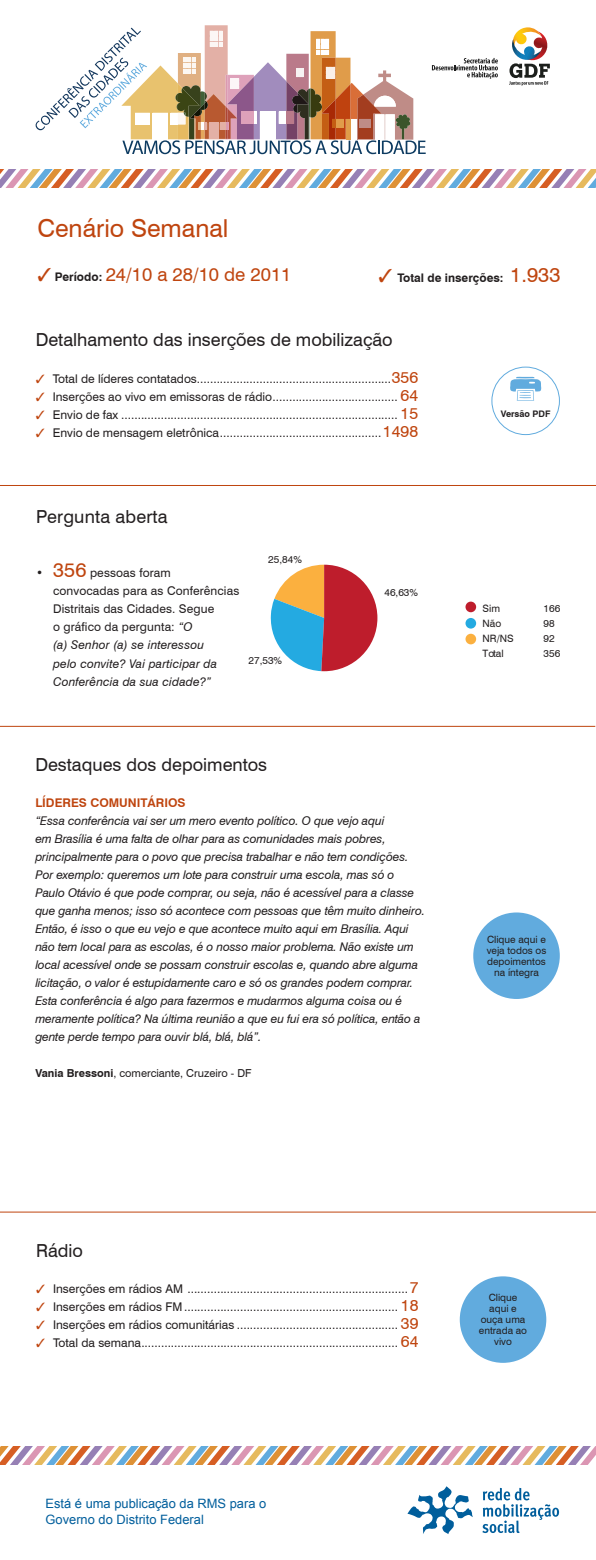
<style>
.page{position:relative;width:596px;height:1560px;background:#fff}
.page>*{position:absolute;margin:0;border:0;box-sizing:border-box;transform-origin:0 0}
.t1{font:24.7px "Swiss 721 BT";color:#bf450f}
.t2{font:18.6px "Swiss 721 BT";color:#bf450f}
.titulo_18{font:18px "Swiss 721 BT";color:#231f20}
.t3{font:12.9px/15.9px "Arial";color:#005e9c}
.t4{font:12px/18px "Swiss 721 BT";color:#231f20}
.depoimento{font:italic 12px/18px "Swiss 721 BT";letter-spacing:-.01em;color:#231f20}
.t5{font:700 12px "Swiss 721 BT";color:#bf450f}
.t6{font:700 11.8px "Swiss 721 BT";color:#231f20}
.assinatura_depoiment{font:11px "Swiss 721 BT";color:#231f20}
.t7{font:10.1px "Swiss 721 BT";color:#231f20}
.t8{font:10px/11px "Swiss 721 BT";color:#231f20;text-align:center}
.t9{font:700 9px "Swiss 721 BT";color:#231f20}
.s1{font-weight:700;font-size:11.8px;color:#231f20}
.s2{color:#bf450f}
.s3{font-weight:400;font-size:20.3px;color:#bf450f}
.s4{font-size:16px;color:#bf450f}
.s5{font-size:20px;color:#bf450f}
.s6{font-style:italic}
.s7{font-weight:700}
</style>
<div class="page">
<svg style="left:0;top:1446px;width:595px;height:87px"></svg>
<svg style="left:0;top:25px;width:595px;height:163px"></svg>
<div style="left:209px;top:123px;width:9px;height:16px;background:#e3b0a6"></div>
<div style="left:459px;top:1276px;width:87px;height:86px;background:#61abde;border-radius:50%"></div>
<div style="left:473px;top:912px;width:86px;height:86px;background:#61abde;border-radius:50%"></div>
<hr style="left:0;top:485px;width:595px;height:1px;background:#bf450f">
<hr style="left:0;top:726px;width:595px;height:1px;background:#bf450f">
<hr style="left:0;top:1211px;width:595px;height:1px;background:#bf450f">
<div style="left:491px;top:366px;width:68px;height:69px;border:1px solid #61abde;border-radius:50%"></div>
<svg style="left:510px;top:376px;width:31px;height:24px"></svg>
<svg style="left:270px;top:564px;width:107px;height:107px"></svg>
<div style="left:465px;top:601px;width:11px;height:11px;background:#be1d2c;border-radius:50%"></div>
<div style="left:465px;top:618px;width:11px;height:10px;background:#24aae1;border-radius:50%"></div>
<div style="left:465px;top:633px;width:11px;height:11px;background:#fbb03f;border-radius:50%"></div>
<p class="t1" style="left:37px;top:213px;width:192px">Cenário Semanal</p>
<p class="t2" style="left:37px;top:263px;width:255px">✓ <span class="s1">Período:</span> 24/10 a 28/10 de 2011</p>
<p class="t6" style="left:378px;top:271px;width:183px"><span class="s2">✓</span> Total de inserções: <span class="s3">1.933</span></p>
<p class="titulo_18" style="left:36px;top:329px;width:358px">Detalhamento das inserções de mobilização</p>
<p class="t4" style="left:36px;top:369px;width:384px"><span class="s2">✓</span> Total de líderes contatados...........................................................<span class="s4">356</span></p>
<p class="t4" style="left:36px;top:387px;width:384px"><span class="s2">✓</span> Inserções ao vivo em emissoras de rádio...................................... <span class="s4">64</span></p>
<p class="t4" style="left:36px;top:405px;width:384px"><span class="s2">✓</span> Envio de fax .................................................................................... <span class="s4">15</span></p>
<p class="t4" style="left:36px;top:423px;width:384px"><span class="s2">✓</span> Envio de mensagem eletrônica.................................................<span class="s4">1498</span></p>
<p class="titulo_18" style="left:36px;top:506px;width:133px">Pergunta aberta</p>
<p class="t4" style="left:53px;top:564px;width:188px;text-indent:-17px">• <span class="s5">356</span> pessoas foram convocadas para as Conferências<br>Distritais das Cidades. Segue<br>o gráfico da pergunta: <span class="s6">“O<br>(a) Senhor (a) se interessou<br>pelo convite? Vai participar da<br>Conferência da sua cidade?”</span></p>
<p class="t7" style="left:268px;top:553px;width:35px">25,84%</p>
<p class="t7" style="left:248px;top:654px;width:35px">27,53%</p>
<p class="t7" style="left:384px;top:586px;width:35px">46,63%</p>
<p class="titulo_18" style="left:35px;top:753px;width:233px">Destaques dos depoimentos</p>
<p class="t5" style="left:35px;top:795px;width:152px">LÍDERES COMUNITÁRIOS</p>
<p class="depoimento" style="left:35px;top:811px;width:391px">“Essa conferência vai ser um mero evento político. O que vejo aqui<br>em Brasília é uma falta de olhar para as comunidades mais pobres, principalmente para o povo que precisa trabalhar e não tem condições.<br>Por exemplo: queremos um lote para construir uma escola, mas só o Paulo Otávio é que pode comprar, ou seja, não é acessível para a classe que ganha menos; isso só acontece com pessoas que têm muito dinheiro.<br>Então, é isso o que eu vejo e que acontece muito aqui em Brasília. Aqui não tem local para as escolas, é o nosso maior problema. Não existe um local acessível onde se possam construir escolas e, quando abre alguma licitação, o valor é estupidamente caro e só os grandes podem comprar.<br>Esta conferência é algo para fazermos e mudarmos alguma coisa ou é meramente política? Na última reunião a que eu fui era só política, então a gente perde tempo para ouvir blá, blá, blá”.</p>
<p class="assinatura_depoiment" style="left:35px;top:1066px;width:218px"><span class="s7">Vania Bressoni</span>, comerciante, Cruzeiro - DF</p>
<p class="t9" style="left:500px;top:408px;width:51px">Versão PDF</p>
<p class="t7" style="left:482px;top:601px;width:19px">Sim</p>
<p class="t7" style="left:543px;top:601px;width:18px">166</p>
<p class="t7" style="left:482px;top:617px;width:20px">Não</p>
<p class="t7" style="left:543px;top:617px;width:13px">98</p>
<p class="t7" style="left:482px;top:632px;width:32px">NR/NS</p>
<p class="t7" style="left:543px;top:632px;width:13px">92</p>
<p class="t7" style="left:482px;top:647px;width:23px">Total</p>
<p class="t7" style="left:543px;top:647px;width:18px">356</p>
<p class="t8" style="left:486px;top:933px;width:61px">Clique aqui e veja todos os depoimentos na íntegra</p>
<p class="titulo_18" style="left:36px;top:1239px;width:48px">Rádio</p>
<p class="t4" style="left:36px;top:1279px;width:384px"><span class="s2">✓</span> Inserções em rádios AM ...................................................................<span class="s4">7</span></p>
<p class="t4" style="left:36px;top:1297px;width:384px"><span class="s2">✓</span> Inserções em rádios FM ................................................................. <span class="s4">18</span></p>
<p class="t4" style="left:36px;top:1315px;width:384px"><span class="s2">✓</span> Inserções em rádios comunitárias ................................................. <span class="s4">39</span></p>
<p class="t4" style="left:36px;top:1333px;width:384px"><span class="s2">✓</span> Total da semana.............................................................................. <span class="s4">64</span></p>
<p class="t3" style="left:45px;top:1495px;width:222px">Está é uma publicação da RMS para o<br>Governo do Distrito Federal</p>
<p class="t8" style="left:478px;top:1291px;width:50px">Clique aqui e ouça uma entrada ao vivo</p>
</div>
